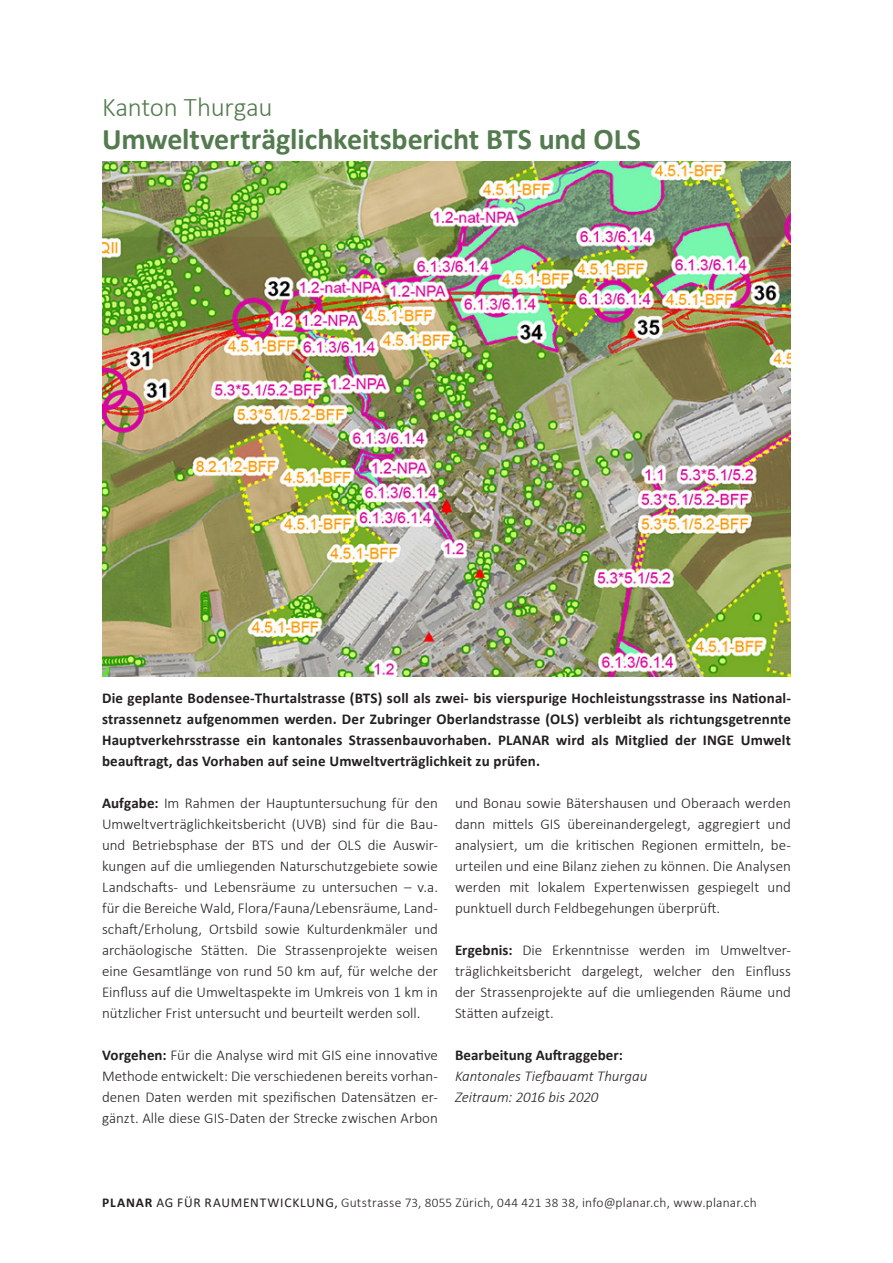
<style>
.page{position:relative;width:893px;height:1263px;background:#fff}
.page>*{position:absolute;margin:0;border:0;box-sizing:border-box;transform-origin:0 0}
.t1{font:700 30px "Calibri";letter-spacing:-.005em;color:#537b4f}
.t2{font:300 27px "Calibri";letter-spacing:-.015em;color:#537b4f}
.t3{font:300 15px/21px "Calibri";color:#231f20;text-align:justify}
.t4{font:700 15px/21px "Calibri";letter-spacing:.01em;color:#231f20;text-align:justify}
.t5{font:italic 300 15px "Calibri";letter-spacing:-.005em;color:#231f20}
.t6{font:300 13.5px "Calibri";letter-spacing:.015em;color:#231f20}
.s1{font-weight:700}
.s2{font-weight:400}
.s3{font-size:13.2px}
</style>
<div class="page">
<img style="left:102px;top:162px;width:689px;height:514px">
<p class="t2" style="left:102px;top:90px;width:172px">Kanton Thurgau</p>
<p class="t1" style="left:102px;top:118px;width:541px">Umweltverträglichkeitsbericht BTS und OLS</p>
<p class="t4" style="left:102px;top:687px;width:690px">Die geplante Bodensee-Thurtalstrasse (BTS) soll als zwei- bis vierspurige Hochleistungsstrasse ins National&shy;strassennetz aufgenommen werden. Der Zubringer Oberlandstrasse (OLS) verbleibt als richtungsgetrennte Hauptverkehrsstrasse ein kantonales Strassenbauvorhaben. PLANAR wird als Mitglied der INGE Umwelt beauftragt, das Vorhaben auf seine Umweltverträglichkeit zu prüfen.</p>
<p class="t3" style="left:102px;top:792px;width:337px"><span class="s1">Aufgabe:</span> Im Rahmen der Hauptuntersuchung für den Umweltverträglichkeitsbericht (UVB) sind für die Bau&shy;und Betriebsphase der BTS und der OLS die Auswir&shy;kungen auf die umliegenden Naturschutzgebiete sowie Landschafts- und Lebensräume zu untersuchen – v.a. für die Bereiche Wald, Flora/Fauna/Lebensräume, Land&shy;schaft/Erholung, Ortsbild sowie Kulturdenkmäler und archäologische Stätten. Die Strassenprojekte weisen eine Gesamtlänge von rund 50 km auf, für welche der Einfluss auf die Umweltaspekte im Umkreis von 1 km in nützlicher Frist untersucht und beurteilt werden soll.</p>
<p class="t3" style="left:102px;top:1044px;width:337px"><span class="s1">Vorgehen:</span> Für die Analyse wird mit GIS eine innovative Methode entwickelt: Die verschiedenen bereits vorhan&shy;denen Daten werden mit spezifischen Datensätzen er&shy;gänzt. Alle diese GIS-Daten der Strecke zwischen Arbon</p>
<p class="t3" style="left:455px;top:792px;width:337px">und Bonau sowie Bätershausen und Oberaach werden dann mittels GIS übereinandergelegt, aggregiert und analysiert, um die kritischen Regionen ermitteln, be&shy;urteilen und eine Bilanz ziehen zu können. Die Analysen werden mit lokalem Expertenwissen gespiegelt und punktuell durch Feldbegehungen überprüft.</p>
<p class="t3" style="left:455px;top:939px;width:337px"><span class="s1">Ergebnis:</span> Die Erkenntnisse werden im Umweltver&shy;träglichkeitsbericht dargelegt, welcher den Einfluss der Strassenprojekte auf die umliegenden Räume und Stätten aufzeigt.</p>
<p class="t4" style="left:455px;top:1044px;width:170px">Bearbeitung Auftraggeber:</p>
<p class="t5" style="left:455px;top:1066px;width:194px">Kantonales Tiefbauamt Thurgau</p>
<p class="t5" style="left:455px;top:1087px;width:145px">Zeitraum: 2016 bis 2020</p>
<p class="t6" style="left:102px;top:1194px;width:656px"><span class="s1">PLANAR</span> <span class="s2">AG FÜR RAUMENTWICKLUNG,</span> Gutstrasse <span class="s3">73</span>, <span class="s3">8055</span> Zürich, <span class="s3">044 421 38 38</span>, info@planar.ch, www.planar.ch</p>
</div>
